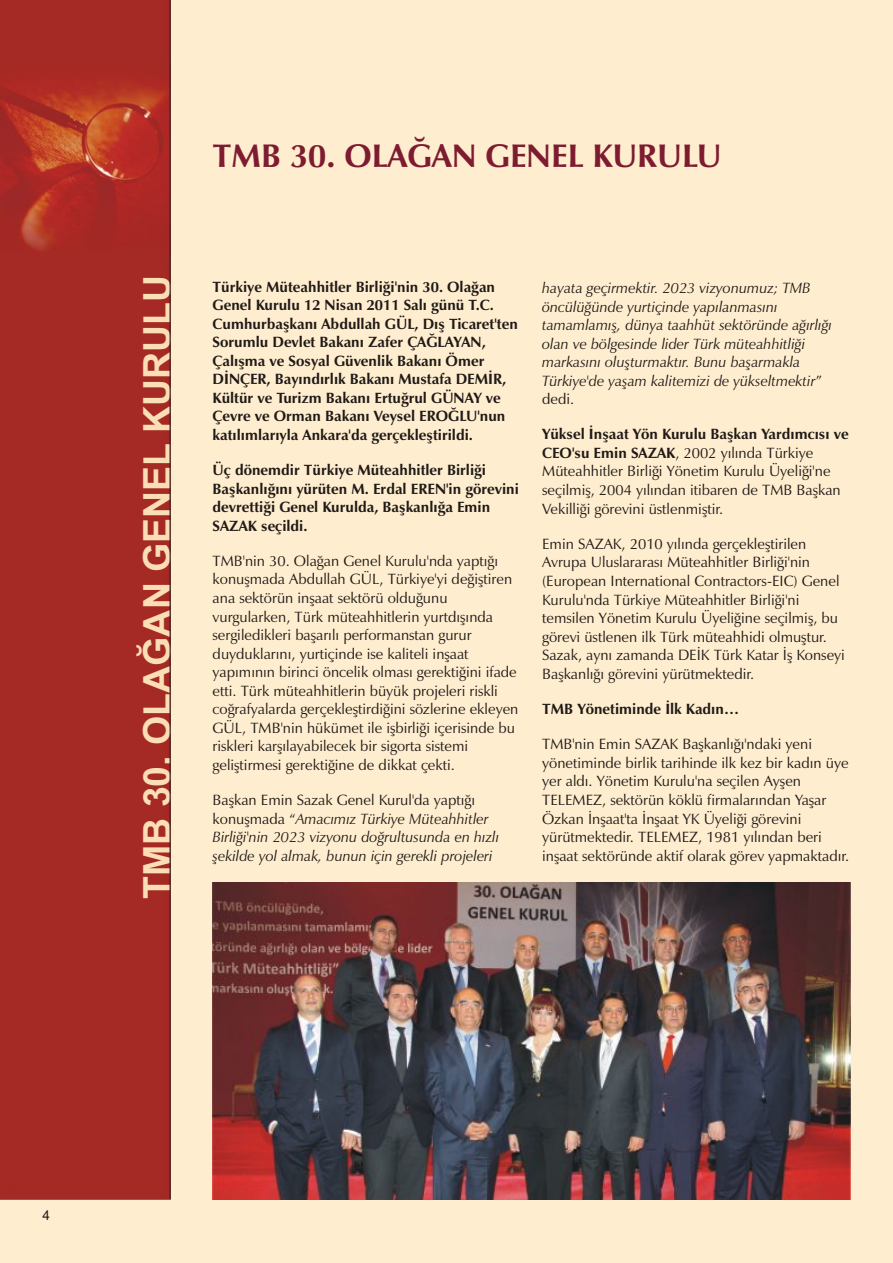
<style>
.page{position:relative;width:893px;height:1263px;background:#ffedcf}
.page>*{position:absolute;margin:0;border:0;box-sizing:border-box;transform-origin:0 0}
.t1{font:700 37.5px "Arial";color:#fadeb5}
.t2{font:700 33px "Zapf Humanist 601 BT";color:#7d1c30}
.t3{font:15px/18.6px "Zapf Humanist 601 BT";color:#1f1a17}
.t4{font:700 15px/18.5px "Zapf Humanist 601 BT";color:#1f1a17}
.t5{font:italic 15px/18.5px "Zapf Humanist 601 BT";color:#1f1a17}
.t6{font:13.5px "Arial";color:#1f1a17}
.s1{font-style:normal}
.s2{font-weight:700}
</style>
<div class="page">
<img style="left:0;top:0;width:170px;height:1199px">
<hr style="left:170px;top:0;width:1px;height:1199px;background:#1f1a17">
<img style="left:213px;top:882px;width:637px;height:317px">
<h2 class="t2" style="left:213px;top:142px;width:510px">TMB 30. OLAĞAN GENEL KURULU</h2>
<h1 class="t1" style="left:143px;top:899px;width:626px;rotate:-90deg">TMB 30. OLAĞAN GENEL KURULU</h1>
<p class="t4" style="left:213px;top:278px;width:307px">Türkiye Müteahhitler Birliği'nin 30. Olağan Genel Kurulu 12 Nisan 2011 Salı günü T.C.<br>Cumhurbaşkanı Abdullah GÜL, Dış Ticaret'ten Sorumlu Devlet Bakanı Zafer ÇAĞLAYAN, Çalışma ve Sosyal Güvenlik Bakanı Ömer DİNÇER, Bayındırlık Bakanı Mustafa DEMİR, Kültür ve Turizm Bakanı Ertuğrul GÜNAY ve Çevre ve Orman Bakanı Veysel EROĞLU'nun katılımlarıyla Ankara'da gerçekleştirildi.</p>
<p class="t4" style="left:213px;top:462px;width:308px">Üç dönemdir Türkiye Müteahhitler Birliği Başkanlığını yürüten M. Erdal EREN'in görevini devrettiği Genel Kurulda, Başkanlığa Emin SAZAK seçildi.</p>
<p class="t3" style="left:213px;top:553px;width:307px">TMB'nin 30. Olağan Genel Kurulu'nda yaptığı konuşmada Abdullah GÜL, Türkiye'yi değiştiren ana sektörün inşaat sektörü olduğunu vurgularken, Türk müteahhitlerin yurtdışında sergiledikleri başarılı performanstan gurur duyduklarını, yurtiçinde ise kaliteli inşaat yapımının birinci öncelik olması gerektiğini ifade etti. Türk müteahhitlerin büyük projeleri riskli coğrafyalarda gerçekleştirdiğini sözlerine ekleyen GÜL, TMB'nin hükümet ile işbirliği içerisinde bu riskleri karşılayabilecek bir sigorta sistemi geliştirmesi gerektiğine de dikkat çekti.</p>
<p class="t5" style="left:213px;top:792px;width:288px"><span class="s1">Başkan Emin Sazak Genel Kurul'da yaptığı konuşmada “</span>Amacımız Türkiye Müteahhitler Birliği'nin 2023 vizyonu doğrultusunda en hızlı şekilde yol almak, bunun için gerekli projeleri</p>
<p class="t5" style="left:542px;top:280px;width:291px">hayata geçirmektir. 2023 vizyonumuz; TMB öncülüğünde yurtiçinde yapılanmasını tamamlamış, dünya taahhüt sektöründe ağırlığı olan ve bölgesinde lider Türk müteahhitliği markasını oluşturmaktır. Bunu başarmakla Türkiye'de yaşam kalitemizi de yükseltmektir<span class="s1">” dedi.</span></p>
<p class="t3" style="left:542px;top:426px;width:308px"><span class="s2">Yüksel İnşaat Yön Kurulu Başkan Yardımcısı ve CEO'su Emin SAZAK</span>, 2002 yılında Türkiye Müteahhitler Birliği Yönetim Kurulu Üyeliği'ne seçilmiş, 2004 yılından itibaren de TMB Başkan Vekilliği görevini üstlenmiştir.</p>
<p class="t3" style="left:542px;top:536px;width:304px">Emin SAZAK, 2010 yılında gerçekleştirilen Avrupa Uluslararası Müteahhitler Birliği'nin (European International Contractors-EIC) Genel Kurulu'nda Türkiye Müteahhitler Birliği'ni temsilen Yönetim Kurulu Üyeliğine seçilmiş, bu görevi üstlenen ilk Türk müteahhidi olmuştur.<br>Sazak, aynı zamanda DEİK Türk Katar İş Konseyi Başkanlığı görevini yürütmektedir.</p>
<p class="t4" style="left:542px;top:701px;width:198px">TMB Yönetiminde İlk Kadın…</p>
<p class="t3" style="left:542px;top:736px;width:309px">TMB'nin Emin SAZAK Başkanlığı'ndaki yeni yönetiminde birlik tarihinde ilk kez bir kadın üye yer aldı. Yönetim Kurulu'na seçilen Ayşen TELEMEZ, sektörün köklü firmalarından Yaşar Özkan İnşaat'ta İnşaat YK Üyeliği görevini yürütmektedir. TELEMEZ, 1981 yılından beri inşaat sektöründe aktif olarak görev yapmaktadır.</p>
<p class="t6" style="left:43px;top:1210px;width:9px">4</p>
</div>
